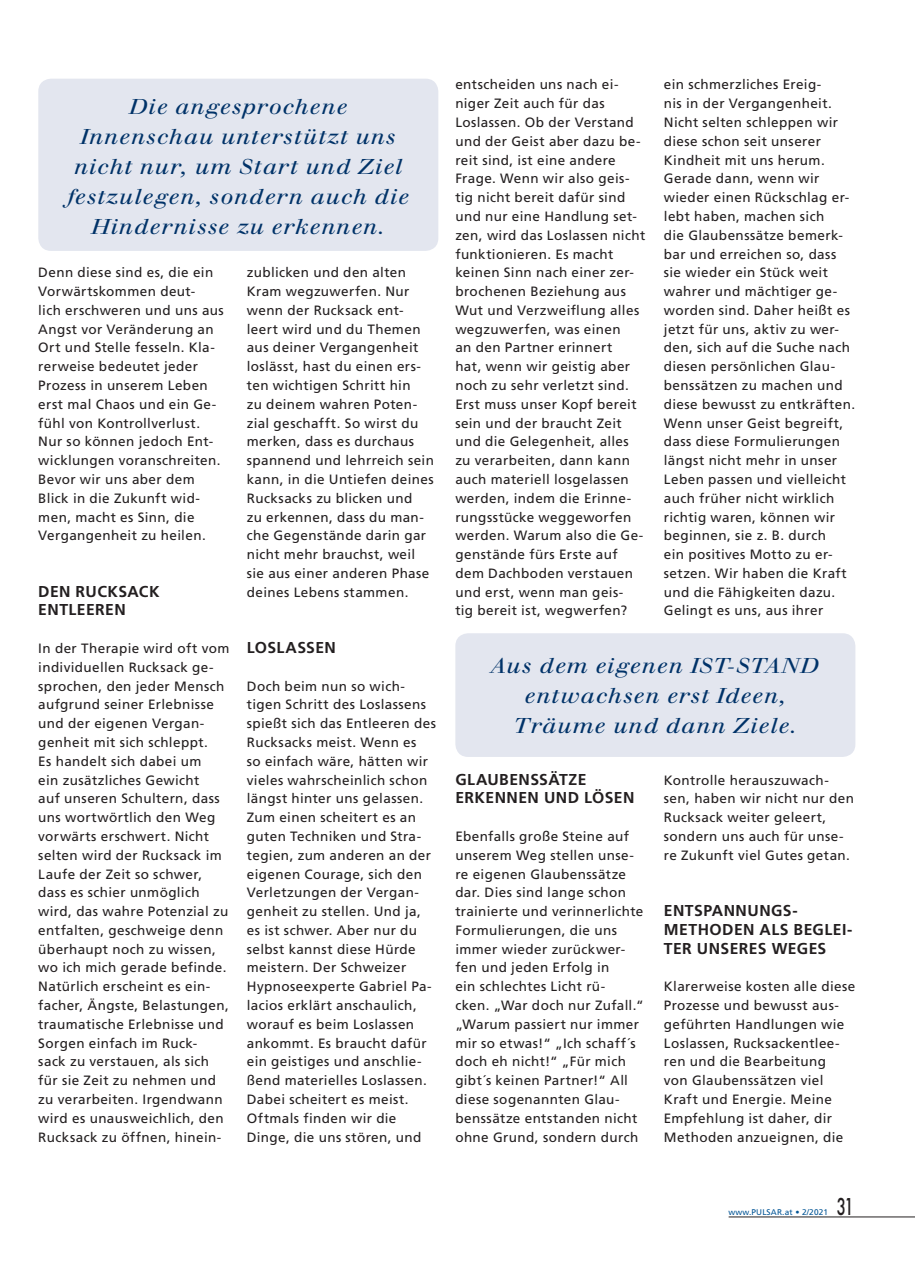
<style>
.page{position:relative;width:915px;height:1263px;background:#fff}
.page>*{position:absolute;margin:0;border:0;box-sizing:border-box;transform-origin:0 0}
.t1{font:500 22.5px "Futura";color:#231f20;scale:.67 1}
.Zwischentext{font:italic 21px/30px "Walbaum";letter-spacing:.04em;color:#003268;text-align:center;scale:1.1 1}
.Zwischentitel{font:700 15.75px/18.8px "Frutiger";letter-spacing:.025em;color:#231f20}
.Fließtext{font:13.5px/18.8px "Frutiger";letter-spacing:.03em;color:#231f20}
.t2{font:8.25px "Frutiger";letter-spacing:.02em;color:#005495}
</style>
<div class="page">
<hr style="left:728px;top:1217px;width:186px;height:1px;background:#231f20">
<div style="left:455px;top:633px;width:400px;height:124px;background:#e3e6ef;border-radius:13px"></div>
<div style="left:38px;top:79px;width:400px;height:172px;background:#e3e6ef;border-radius:13px"></div>
<p class="Zwischentext" style="left:67px;top:91px;width:312px">Die angesprochene<br>Innenschau unterstützt uns nicht nur, um Start und Ziel festzulegen, sondern auch die<br>Hindernisse zu erkennen.</p>
<p class="Fließtext" style="left:38px;top:263px;width:187px">Denn diese sind es, die ein<br>Vorwärtskommen deut-<br>lich erschweren und uns aus<br>Angst vor Veränderung an<br>Ort und Stelle fesseln. Kla&shy;rerweise bedeutet jeder<br>Prozess in unserem Leben erst mal Chaos und ein Ge&shy;fühl von Kontrollverlust.<br>Nur so können jedoch Ent&shy;wicklungen voranschreiten.<br>Bevor wir uns aber dem<br>Blick in die Zukunft wid&shy;men, macht es Sinn, die<br>Vergangenheit zu heilen.</p>
<p class="Zwischentitel" style="left:38px;top:582px;width:123px">DEN RUCKSACK<br>ENTLEEREN</p>
<p class="Fließtext" style="left:38px;top:639px;width:192px">In der Therapie wird oft vom individuellen Rucksack ge&shy;sprochen, den jeder Mensch aufgrund seiner Erlebnisse und der eigenen Vergan&shy;genheit mit sich schleppt.<br>Es handelt sich dabei um<br>ein zusätzliches Gewicht<br>auf unseren Schultern, dass uns wortwörtlich den Weg vorwärts erschwert. Nicht selten wird der Rucksack im<br>Laufe der Zeit so schwer, dass es schier unmöglich wird, das wahre Potenzial zu entfalten, geschweige denn überhaupt noch zu wissen, wo ich mich gerade befinde.<br>Natürlich erscheint es ein&shy;facher, Ängste, Belastungen, traumatische Erlebnisse und<br>Sorgen einfach im Ruck-<br>sack zu verstauen, als sich für sie Zeit zu nehmen und zu verarbeiten. Irgendwann wird es unausweichlich, den<br>Rucksack zu öffnen, hinein-</p>
<p class="Fließtext" style="left:247px;top:263px;width:188px">zublicken und den alten<br>Kram wegzuwerfen. Nur wenn der Rucksack ent&shy;leert wird und du Themen aus deiner Vergangenheit loslässt, hast du einen ers&shy;ten wichtigen Schritt hin<br>zu deinem wahren Poten&shy;zial geschafft. So wirst du merken, dass es durchaus spannend und lehrreich sein kann, in die Untiefen deines<br>Rucksacks zu blicken und<br>zu erkennen, dass du man&shy;che Gegenstände darin gar nicht mehr brauchst, weil sie aus einer anderen Phase deines Lebens stammen.</p>
<p class="Zwischentitel" style="left:247px;top:638px;width:91px">LOSLASSEN</p>
<p class="Fließtext" style="left:247px;top:676px;width:191px">Doch beim nun so wich&shy;tigen Schritt des Loslassens spießt sich das Entleeren des<br>Rucksacks meist. Wenn es<br>so einfach wäre, hätten wir vieles wahrscheinlich schon längst hinter uns gelassen.<br>Zum einen scheitert es an guten Techniken und Stra&shy;tegien, zum anderen an der eigenen Courage, sich den<br>Verletzungen der Vergan&shy;genheit zu stellen. Und ja, es ist schwer. Aber nur du selbst kannst diese Hürde meistern. Der Schweizer<br>Hypnoseexperte Gabriel Pa&shy;lacios erklärt anschaulich, worauf es beim Loslassen ankommt. Es braucht dafür ein geistiges und anschlie&shy;ßend materielles Loslassen.<br>Dabei scheitert es meist.<br>Oftmals finden wir die<br>Dinge, die uns stören, und</p>
<p class="Fließtext" style="left:455px;top:75px;width:191px">entscheiden uns nach ei&shy;niger Zeit auch für das<br>Loslassen. Ob der Verstand und der Geist aber dazu be&shy;reit sind, ist eine andere<br>Frage. Wenn wir also geis&shy;tig nicht bereit dafür sind und nur eine Handlung set&shy;zen, wird das Loslassen nicht funktionieren. Es macht keinen Sinn nach einer zer&shy;brochenen Beziehung aus<br>Wut und Verzweiflung alles wegzuwerfen, was einen<br>an den Partner erinnert<br>hat, wenn wir geistig aber noch zu sehr verletzt sind.<br>Erst muss unser Kopf bereit sein und der braucht Zeit und die Gelegenheit, alles zu verarbeiten, dann kann auch materiell losgelassen werden, indem die Erinne&shy;rungsstücke weggeworfen werden. Warum also die Ge&shy;genstände fürs Erste auf dem Dachboden verstauen und erst, wenn man geis-<br>tig bereit ist, wegwerfen?</p>
<p class="Fließtext" style="left:663px;top:75px;width:193px">ein schmerzliches Ereig-<br>nis in der Vergangenheit.<br>Nicht selten schleppen wir diese schon seit unserer<br>Kindheit mit uns herum.<br>Gerade dann, wenn wir wieder einen Rückschlag er&shy;lebt haben, machen sich<br>die Glaubenssätze bemerk&shy;bar und erreichen so, dass sie wieder ein Stück weit wahrer und mächtiger ge&shy;worden sind. Daher heißt es jetzt für uns, aktiv zu wer&shy;den, sich auf die Suche nach diesen persönlichen Glau&shy;benssätzen zu machen und diese bewusst zu entkräften.<br>Wenn unser Geist begreift, dass diese Formulierungen längst nicht mehr in unser<br>Leben passen und vielleicht auch früher nicht wirklich richtig waren, können wir beginnen, sie z. B. durch<br>ein positives Motto zu er&shy;setzen. Wir haben die Kraft und die Fähigkeiten dazu.<br>Gelingt es uns, aus ihrer</p>
<p class="Zwischentext" style="left:491px;top:651px;width:299px">Aus dem eigenen IST-STAND entwachsen erst Ideen,<br>Träume und dann Ziele.</p>
<p class="Zwischentitel" style="left:455px;top:769px;width:180px">GLAUBENSSÄTZE<br>ERKENNEN UND LÖSEN</p>
<p class="Fließtext" style="left:455px;top:827px;width:190px">Ebenfalls große Steine auf unserem Weg stellen unse&shy;re eigenen Glaubenssätze dar. Dies sind lange schon trainierte und verinnerlichte<br>Formulierungen, die uns immer wieder zurückwer&shy;fen und jeden Erfolg in<br>ein schlechtes Licht rü-<br>cken. „War doch nur Zufall.“ „Warum passiert nur immer mir so etwas!“ „Ich schaff´s doch eh nicht!“ „Für mich gibt´s keinen Partner!“ All diese sogenannten Glau&shy;benssätze entstanden nicht ohne Grund, sondern durch</p>
<p class="Fließtext" style="left:663px;top:770px;width:191px">Kontrolle herauszuwach&shy;sen, haben wir nicht nur den<br>Rucksack weiter geleert, sondern uns auch für unse&shy;re Zukunft viel Gutes getan.</p>
<p class="Zwischentitel" style="left:663px;top:901px;width:190px">ENTSPANNUNGS-<br>METHODEN ALS BEGLEI-<br>TER UNSERES WEGES</p>
<p class="Fließtext" style="left:663px;top:977px;width:193px">Klarerweise kosten alle diese<br>Prozesse und bewusst aus&shy;geführten Handlungen wie<br>Loslassen, Rucksackentlee&shy;ren und die Bearbeitung<br>von Glaubenssätzen viel<br>Kraft und Energie. Meine<br>Empfehlung ist daher, dir<br>Methoden anzueignen, die</p>
<p class="t2" style="left:728px;top:1207px;width:101px">www.PULSAR.at • 2/2021</p>
<p class="t1" style="left:836px;top:1191px;width:27px">31</p>
</div>
